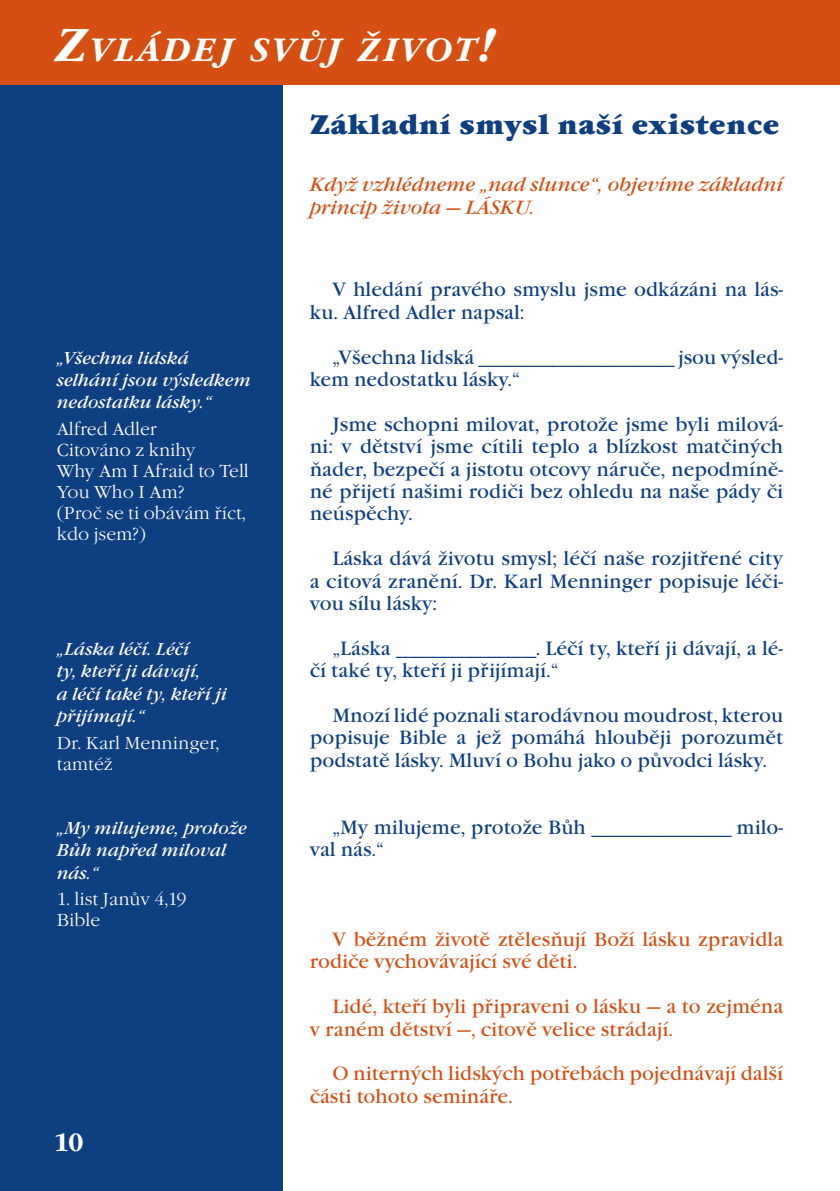
<style>
.page{position:relative;width:840px;height:1191px;background:#fff}
.page>*{position:absolute;margin:0;border:0;box-sizing:border-box;transform-origin:0 0}
.t1{font:italic 700 33.6px "Garamond Itc TOT";letter-spacing:.07em;color:#fff}
.N1{font:28px "Garamond Itc TOT Ultr";letter-spacing:.03em;color:#0e3f81}
.t2{font:700 26px "Garamond Itc TOT";color:#fff}
.Z1{font:20px/22.4px "Garamond Itc TOT";color:#0e3f81}
.Z1-2{font:20px/22.4px "Garamond Itc TOT";color:#d54f12}
.Z4{font:italic 20px/23px "Garamond Itc TOT";color:#d54f12}
.Z3{font:italic 18px/22.4px "Garamond Itc TOT";color:#fff}
.Z3b{font:18px/21px "Garamond Itc TOT Ligh";color:#fff}
.s1{font-size:48px}
</style>
<div class="page">
<div style="left:0;top:78px;width:283px;height:1113px;background:#0e3f81"></div>
<div style="left:0;top:0;width:839px;height:85px;background:#d54f12"></div>
<hr style="left:839px;top:0;width:1px;height:85px;background:#d54f12">
<h1 class="t1" style="left:55px;top:30px;width:441px"><span class="s1">Z</span>VLÁDEJ SVŮJ ŽIVOT<span class="s1">!</span></h1>
<p class="Z3" style="left:57px;top:346px;width:195px">„Všechna lidská selhání jsou výsledkem nedostatku lásky.“</p>
<p class="Z3b" style="left:57px;top:419px;width:193px">Alfred Adler<br>Citováno z knihy<br>Why Am I Afraid to Tell<br>You Who I Am?<br>(Proč se ti obávám říct, kdo jsem?)</p>
<p class="Z3" style="left:57px;top:637px;width:172px">„Láska léčí. Léčí<br>ty, kteří ji dávají,<br>a léčí také ty, kteří ji přijímají.“</p>
<p class="Z3b" style="left:57px;top:732px;width:164px">Dr. Karl Menninger, tamtéž</p>
<p class="Z3" style="left:57px;top:817px;width:192px">„My milujeme, protože<br>Bůh napřed miloval nás.“</p>
<p class="Z3b" style="left:57px;top:889px;width:131px">1. list Janův 4,19<br>Bible</p>
<h3 class="t2" style="left:54px;top:1127px;width:31px">10</h3>
<p class="N1" style="left:309px;top:108px;width:470px">Základní smysl naší existence</p>
<p class="Z4" style="left:309px;top:173px;width:474px">Když vzhlédneme „nad slunce“, objevíme základní princip života — LÁSKU.</p>
<p class="Z1" style="left:309px;top:279px;width:474px;text-indent:23px">V hledání pravého smyslu jsme odkázáni na lás&shy;ku. Alfred Adler napsal:</p>
<p class="Z1" style="left:309px;top:346px;width:474px;text-indent:23px">„Všechna lidská _____________________ jsou výsled&shy;kem nedostatku lásky.“</p>
<p class="Z1" style="left:309px;top:413px;width:474px;text-align:justify;text-indent:23px">Jsme schopni milovat, protože jsme byli milová&shy;ni: v dětství jsme cítili teplo a blízkost matčiných ňader, bezpečí a jistotu otcovy náruče, nepodmíně&shy;né přijetí našimi rodiči bez ohledu na naše pády či neúspěchy.</p>
<p class="Z1" style="left:309px;top:547px;width:474px;text-align:justify;text-indent:23px">Láska dává životu smysl; léčí naše rozjitřené city a citová zranění. Dr. Karl Menninger popisuje léči&shy;vou sílu lásky:</p>
<p class="Z1" style="left:309px;top:637px;width:474px;text-indent:23px">„Láska _______________. Léčí ty, kteří ji dávají, a lé&shy;čí také ty, kteří ji přijímají.“</p>
<p class="Z1" style="left:309px;top:704px;width:474px;text-align:justify;text-indent:23px">Mnozí lidé poznali starodávnou moudrost, kterou popisuje Bible a jež pomáhá hlouběji porozumět podstatě lásky. Mluví o Bohu jako o původci lásky.</p>
<p class="Z1" style="left:309px;top:816px;width:474px;text-indent:23px">„My milujeme, protože Bůh _______________ milo&shy;val nás.“</p>
<p class="Z1-2" style="left:309px;top:928px;width:474px;text-indent:23px">V běžném životě ztělesňují Boží lásku zpravidla rodiče vychovávající své děti.</p>
<p class="Z1-2" style="left:309px;top:995px;width:474px;text-indent:23px">Lidé, kteří byli připraveni o lásku — a to zejména v raném dětství —, citově velice strádají.</p>
<p class="Z1-2" style="left:309px;top:1062px;width:474px;text-indent:23px">O niterných lidských potřebách pojednávají další části tohoto semináře.</p>
</div>
